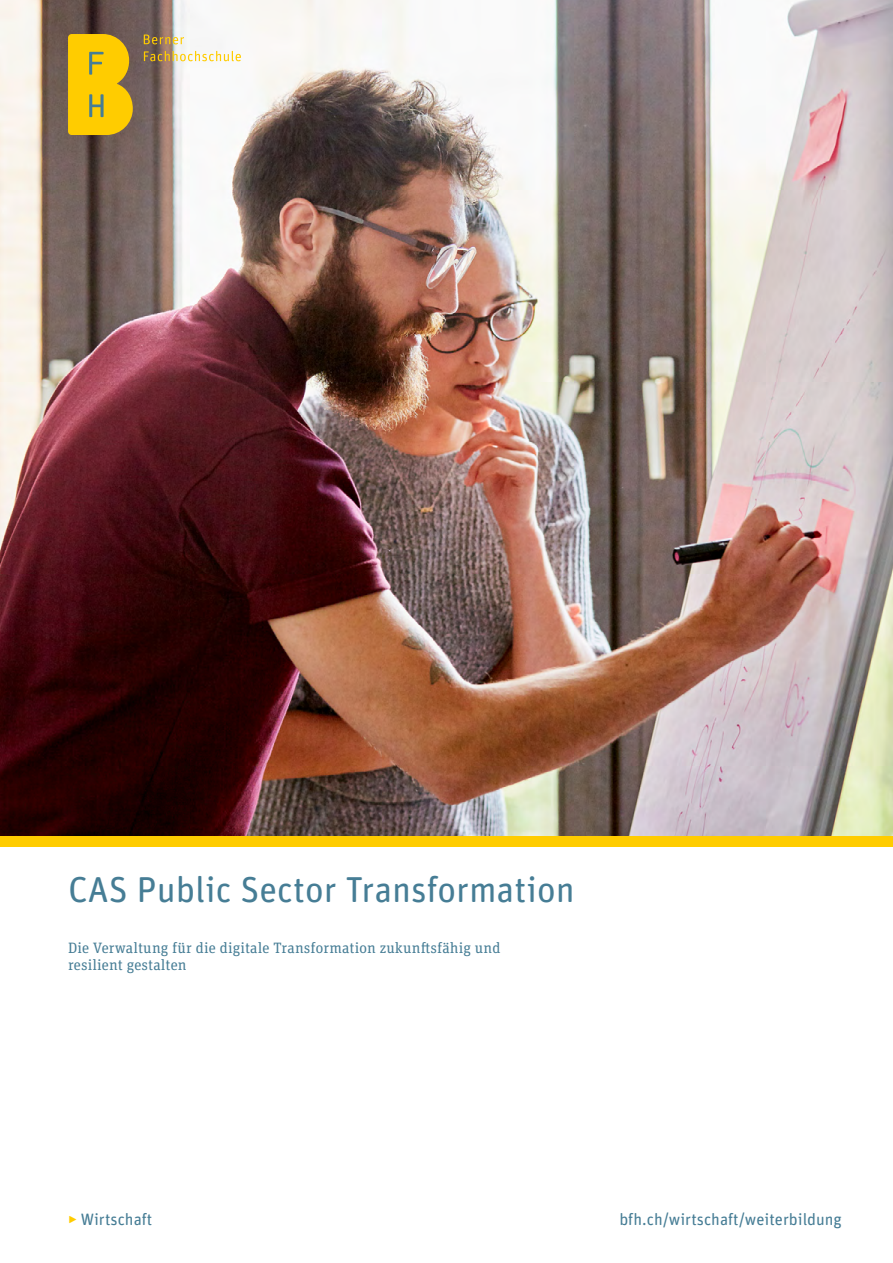
<style>
.page{position:relative;width:893px;height:1263px;background:#fff}
.page>*{position:absolute;margin:0;border:0;box-sizing:border-box;transform-origin:0 0}
.t1{font:36px "Unit Rounded Pro";color:#467d95}
.t2{font:16.5px "Unit Rounded Pro";color:#467d95}
.t3{font:15px/17px "Unit Slab Pro";letter-spacing:.01em;color:#467d95}
.s1{font-weight:300;color:#fc0}
</style>
<div class="page">
<img style="left:0;top:0;width:893px;height:837px">
<div style="left:0;top:837px;width:893px;height:10px;background:#fc0"></div>
<svg style="left:68px;top:34px;width:65px;height:101px;background:#e7bc0f"></svg>
<svg style="left:144px;top:35px;width:40px;height:9px"></svg>
<svg style="left:144px;top:51px;width:97px;height:10px"></svg>
<h1 class="t1" style="left:68px;top:864px;width:508px">CAS Public Sector Transformation</h1>
<p class="t3" style="left:68px;top:938px;width:434px">Die Verwaltung für die digitale Transformation zukunftsfähig und resilient gestalten</p>
<p class="t2" style="left:68px;top:1207px;width:86px"><span class="s1">‣</span> Wirtschaft</p>
<p class="t2" style="left:619px;top:1207px;width:224px">bfh.ch/wirtschaft/weiterbildung</p>
</div>
